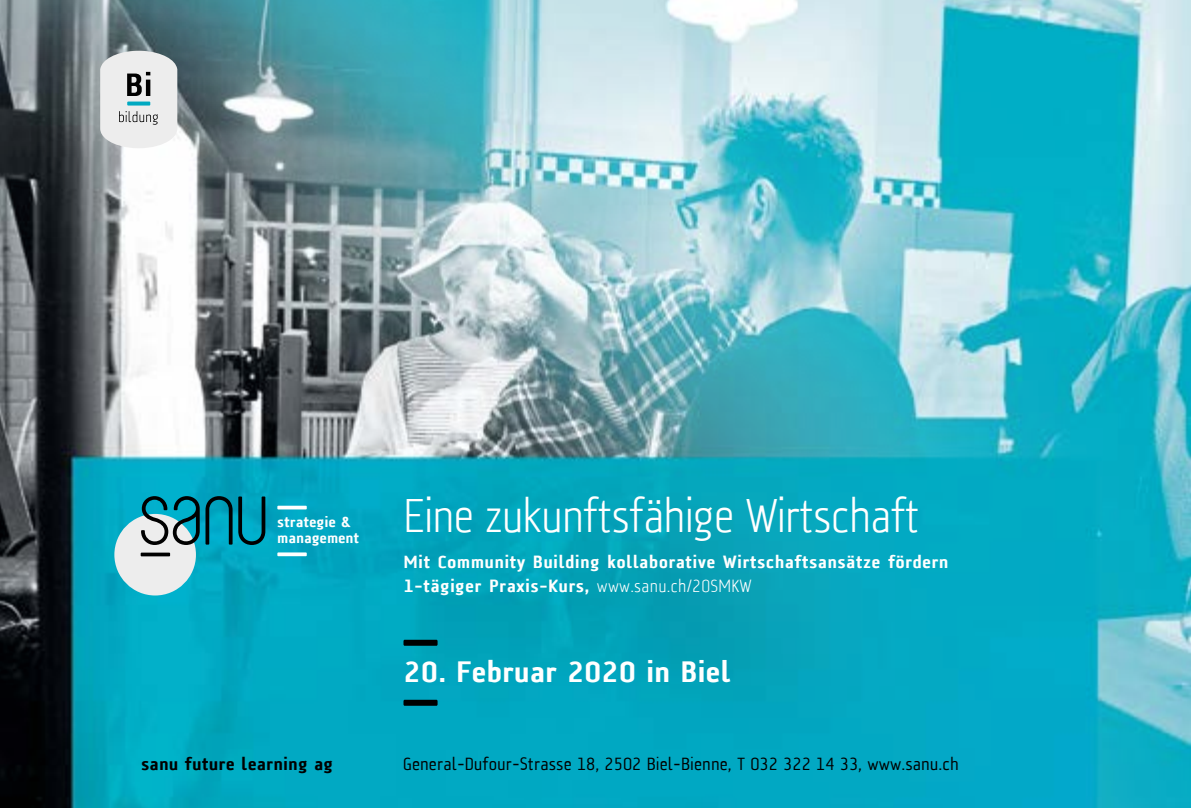
<style>
.page{position:relative;width:1191px;height:808px;background:#fff}
.page>*{position:absolute;margin:0;border:0;box-sizing:border-box;transform-origin:0 0}
.t1{font:300 48px "A Asanu";letter-spacing:-.025em;color:#fff}
.t2{font:900 30px "A Asanu";letter-spacing:-.01em;color:#fff}
.t3{font:900 18px/24px "A Asanu";letter-spacing:.01em;color:#fff}
.t4{font:18px "A Asanu";color:#000}
.t5{font:900 18px "A Asanu";color:#000}
.t6{font:900 15px/16px "A Asanu";letter-spacing:-.015em;color:#fff}
.s1{font-weight:300}
</style>
<div class="page">
<img style="left:0;top:0;width:1191px;height:808px">
<div style="left:114px;top:514px;width:82px;height:81px;background:#ededed;border-radius:50%"></div>
<svg style="left:141px;top:496px;width:91px;height:49px"></svg>
<svg style="left:238px;top:496px;width:27px;height:49px"></svg>
<hr style="left:141px;top:553px;width:29px;height:3px;background:#000">
<svg style="left:277px;top:552px;width:30px;height:4px"></svg>
<hr style="left:277px;top:506px;width:30px;height:3px;background:#fff">
<div style="left:403px;top:640px;width:34px;height:6px;background:#000"></div>
<div style="left:403px;top:700px;width:34px;height:6px;background:#000"></div>
<svg style="left:100px;top:51px;width:77px;height:97px;background:#d5d8d8"></svg>
<p class="t6" style="left:277px;top:514px;width:84px">strategie &amp; management</p>
<h1 class="t1" style="left:403px;top:489px;width:518px">Eine zukunftsfähige Wirtschaft</h1>
<p class="t3" style="left:403px;top:549px;width:547px">Mit Community Building kollaborative Wirtschaftsansätze fördern<br>1-tägiger Praxis-Kurs, <span class="s1">www.sanu.ch/20SMKW</span></p>
<h2 class="t2" style="left:403px;top:655px;width:329px">20. Februar 2020 in Biel</h2>
<p class="t5" style="left:141px;top:753px;width:194px">sanu future learning ag</p>
<p class="t4" style="left:403px;top:753px;width:557px">General-Dufour-Strasse 18, 2502 Biel-Bienne, T 032 322 14 33, www.sanu.ch</p>
</div>
